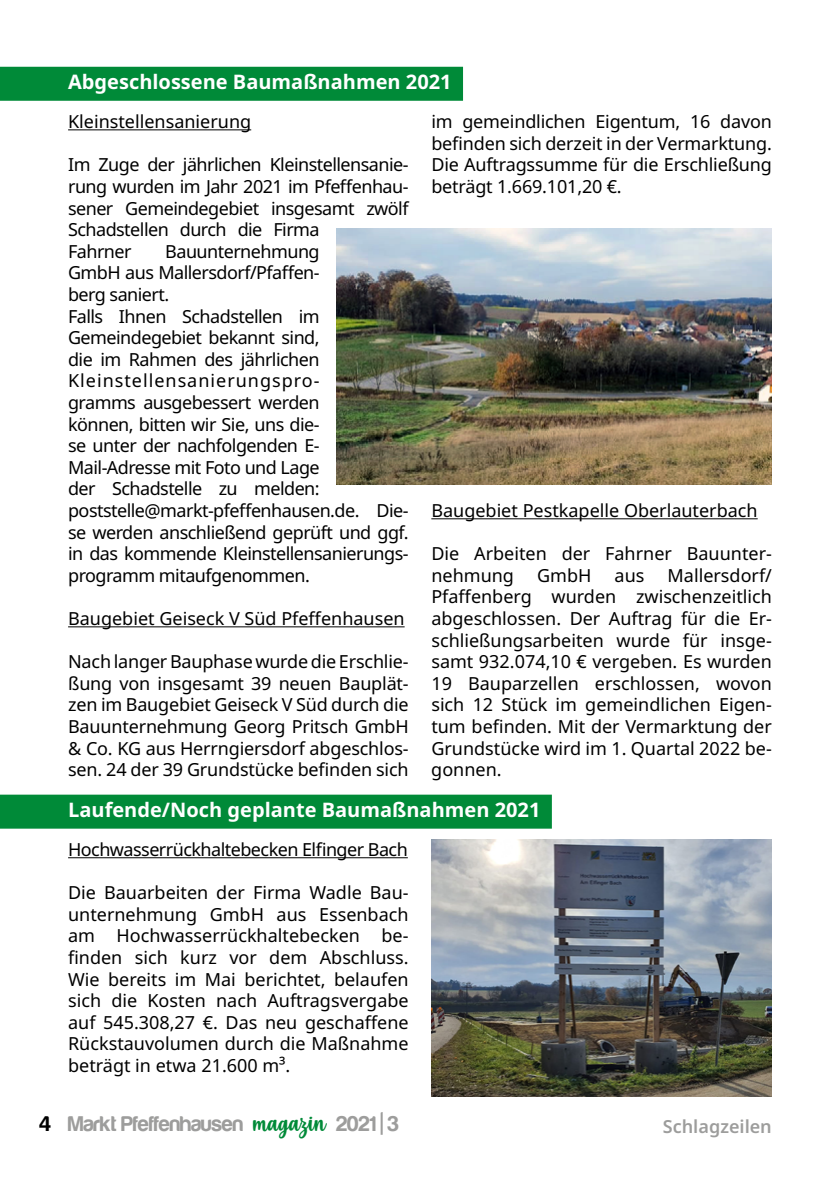
<style>
.page{position:relative;width:840px;height:1191px;background:#fff}
.page>*{position:absolute;margin:0;border:0;box-sizing:border-box;transform-origin:0 0}
.t1{font:700 22px "Harabara";color:#9d9d9c}
.t2{font:700 20px "Noto Sans";color:#fff}
.t3{font:18px/21.6px "Noto Sans";letter-spacing:-.03em;color:#000;text-align:justify}
.t4{font:18px/21.6px "Noto Sans";color:#000}
.t5{font:600 18px "Noto Sans";color:#9d9d9c}
.s1{color:#000}
.s2{font-family:"Misses";font-weight:400;font-size:24px;color:#008a38}
</style>
<div class="page">
<div style="left:0;top:67px;width:463px;height:34px;background:#008a38"></div>
<hr style="left:68px;top:129px;width:183px;height:1px;background:#000">
<hr style="left:68px;top:626px;width:336px;height:1px;background:#000">
<hr style="left:431px;top:518px;width:326px;height:1px;background:#000">
<div style="left:0;top:794px;width:551px;height:34px;background:#008a38"></div>
<hr style="left:68px;top:857px;width:339px;height:1px;background:#000">
<img style="left:336px;top:228px;width:435px;height:257px">
<img style="left:431px;top:839px;width:340px;height:257px">
<p class="t2" style="left:68px;top:68px;width:385px">Abgeschlossene Baumaßnahmen 2021</p>
<p class="t4" style="left:68px;top:111px;width:184px">Kleinstellensanierung</p>
<p class="t3" style="left:68px;top:154px;width:342px;text-align:left">Im Zuge der jährlichen Kleinstellensanie&shy;rung wurden im Jahr 2021 im Pfeffenhau&shy;sener Gemeindegebiet insgesamt zwölf<br>Schadstellen durch die Firma<br>Fahrner</p>
<p class="t3" style="left:431px;top:111px;width:342px">im gemeindlichen Eigentum, 16 davon befinden sich derzeit in der Vermarktung.<br>Die Auftragssumme für die Erschließung beträgt 1.669.101,20 €.</p>
<p class="t3" style="left:68px;top:241px;width:342px;text-align:left;text-indent:97px">Bauunternehmung<br>GmbH aus Mallersdorf/Pfaffen-<br>berg saniert.<br>Falls Ihnen Schadstellen im<br>Gemeindegebiet bekannt sind,<br>die im Rahmen des jährlichen<br>Kleinstellensanierungspro-<br>gramms ausgebessert werden<br>können, bitten wir Sie, uns die-<br>se unter der nachfolgenden E-<br>Mail-Adresse mit Foto und Lage<br>der Schadstelle zu melden: poststelle@markt-pfeffenhausen.de. Die&shy;se werden anschließend geprüft und ggf. in das kommende Kleinstellensanierungs&shy;programm mitaufgenommen.</p>
<p class="t4" style="left:68px;top:608px;width:338px">Baugebiet Geiseck V Süd Pfeffenhausen</p>
<p class="t3" style="left:68px;top:651px;width:342px">NachlangerBauphasewurdedie Erschlie&shy;ßung von insgesamt 39 neuen Bauplät&shy;zen im Baugebiet Geiseck V Süd durch die Bauunternehmung Georg Pritsch GmbH &amp; Co. KG aus Herrngiersdorf abgeschlos&shy;sen. 24 der 39 Grundstücke befinden sich</p>
<p class="t4" style="left:431px;top:500px;width:327px">Baugebiet Pestkapelle Oberlauterbach</p>
<p class="t4" style="left:431px;top:543px;width:342px">Die Arbeiten der Fahrner Bauunter&shy;nehmung</p>
<p class="t3" style="left:431px;top:565px;width:342px;text-indent:236px">Mallersdorf/ Pfaffenberg wurden zwischenzeitlich abgeschlossen. Der Auftrag für die Er&shy;schließungsarbeiten wurde für insge&shy;samt 932.074,10 € vergeben. Es wurden 19 Bauparzellen erschlossen, wovon sich 12 Stück im gemeindlichen Eigen&shy;tum befinden. Mit der Vermarktung der Grundstücke wird im 1. Quartal 2022 be&shy;gonnen.</p>
<p class="t2" style="left:68px;top:796px;width:473px">Laufende/Noch geplante Baumaßnahmen 2021</p>
<p class="t3" style="left:68px;top:839px;width:341px">Hochwasserrückhaltebecken Elfinger Bach</p>
<p class="t3" style="left:68px;top:882px;width:342px">Die Bauarbeiten der Firma Wadle Bau&shy;unternehmung GmbH aus Essenbach am Hochwasserrückhaltebecken be&shy;finden sich kurz vor dem Abschluss.<br>Wie bereits im Mai berichtet, belaufen sich die Kosten nach Auftragsvergabe auf 545.308,27 €. Das neu geschaffene Rückstauvolumen durch die Maßnahme beträgt in etwa 21.600 m³.</p>
<p class="t3" style="left:537px;top:565px;width:56px">GmbH</p>
<p class="t3" style="left:614px;top:565px;width:31px">aus</p>
<p class="t1" style="left:39px;top:1112px;width:361px"><span class="s1">4</span> Markt Pfeffenhausen <span class="s2">magazin</span> 2021 | 3</p>
<p class="t5" style="left:662px;top:1113px;width:110px">Schlagzeilen</p>
</div>
